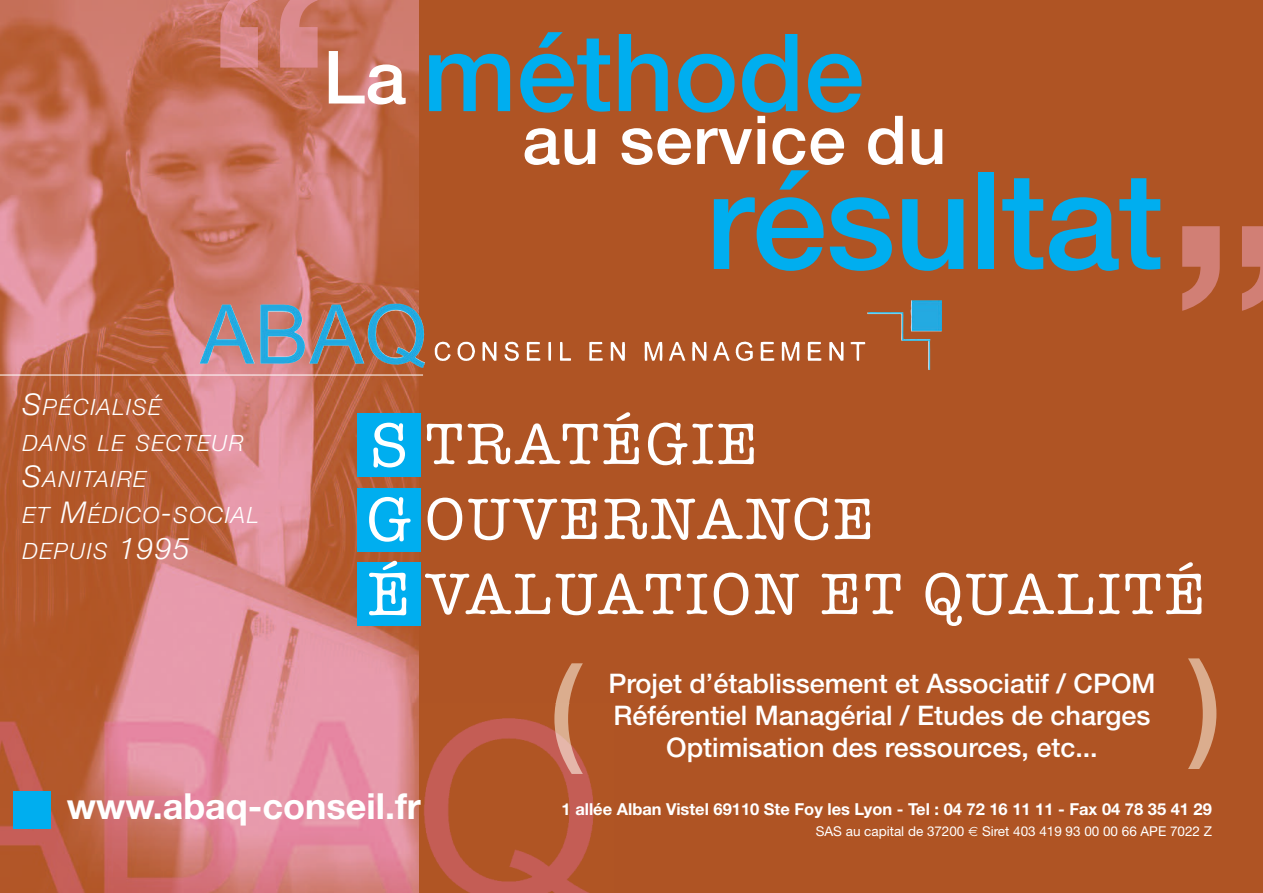
<style>
.page{position:relative;width:1263px;height:893px;background:#fff}
.page>*{position:absolute;margin:0;border:0;box-sizing:border-box;transform-origin:0 0}
.t1{font:500 135px "Helvetica Neue";letter-spacing:-.01em;color:#00aeef}
.t2{font:500 108px "Helvetica Neue";color:#00aeef}
.t3{font:500 73.5px "Helvetica Neue";color:#fff}
.t4{font:500 67.5px "Helvetica Neue";letter-spacing:.01em;color:#fff}
.t5{font:60px/75px "American Typewriter";letter-spacing:.05em;color:#fff}
.t6{font:700 36px "Helvetica Neue";color:#fff}
.t7{font:500 27px/32.4px "Helvetica Neue";color:#fff;text-align:center}
.t8{font:italic 300 22.5px/36px "Helvetica Neue";letter-spacing:.065em;color:#fff}
.t9{font:700 16.5px "Helvetica Neue";color:#fff}
.t10{font:13.5px "Helvetica Neue";color:#fff}
.s1{font-size:30px}
.s2{font-size:63px}
</style>
<div class="page">
<div style="left:402px;top:0;width:861px;height:893px;background:#af5424"></div>
<img style="left:0;top:0;width:419px;height:704px">
<img style="left:0;top:704px;width:594px;height:189px">
<img style="left:390px;top:300px;width:552px;height:68px">
<div style="left:357px;top:413px;width:64px;height:64px;background:#00aeef"></div>
<div style="left:357px;top:488px;width:64px;height:64px;background:#00aeef"></div>
<div style="left:357px;top:562px;width:64px;height:64px;background:#00aeef"></div>
<div style="left:14px;top:791px;width:37px;height:37px;background:#00aeef"></div>
<img style="left:220px;top:0;width:98px;height:68px">
<svg style="left:555px;top:663px;width:28px;height:41px"></svg>
<img style="left:554px;top:704px;width:29px;height:70px">
<svg style="left:1188px;top:658px;width:28px;height:111px"></svg>
<svg style="left:1182px;top:226px;width:81px;height:85px"></svg>
<hr style="left:0;top:375px;width:423px;height:1px;background:#fff">
<p class="t8" style="left:23px;top:391px;width:238px"><span class="s1">S</span>PÉCIALISÉ<br>DANS LE SECTEUR<br><span class="s1">S</span>ANITAIRE<br>ET <span class="s1">M</span>ÉDICO<span class="s1">-</span>SOCIAL<br>DEPUIS <span class="s1">1995</span></p>
<h3 class="t3" style="left:323px;top:51px;width:85px">La</h3>
<h2 class="t2" style="left:423px;top:34px;width:443px">méthode</h2>
<h3 class="t4" style="left:522px;top:116px;width:425px">au service du</h3>
<h1 class="t1" style="left:706px;top:173px;width:459px">résultat</h1>
<h3 class="t5" style="left:367px;top:407px;width:840px"><span class="s2">S</span> TRATÉGIE<br><span class="s2">G</span> OUVERNANCE<br><span class="s2">É</span> VALUATION ET QUALITÉ</h3>
<p class="t7" style="left:608px;top:669px;width:548px">Projet d’établissement et Associatif / CPOM<br>Référentiel Managérial / Etudes de charges<br>Optimisation des ressources, etc...</p>
<h3 class="t6" style="left:67px;top:794px;width:356px">www.abaq-conseil.fr</h3>
<p class="t9" style="left:562px;top:803px;width:652px">1 allée Alban Vistel 69110 Ste Foy les Lyon - Tel : 04 72 16 11 11 - Fax 04 78 35 41 29</p>
<p class="t10" style="left:816px;top:827px;width:150px">SAS au capital de 37200</p>
<p class="t10" style="left:982px;top:827px;width:231px">Siret 403 419 93 00 00 66 APE 7022 Z</p>
</div>
